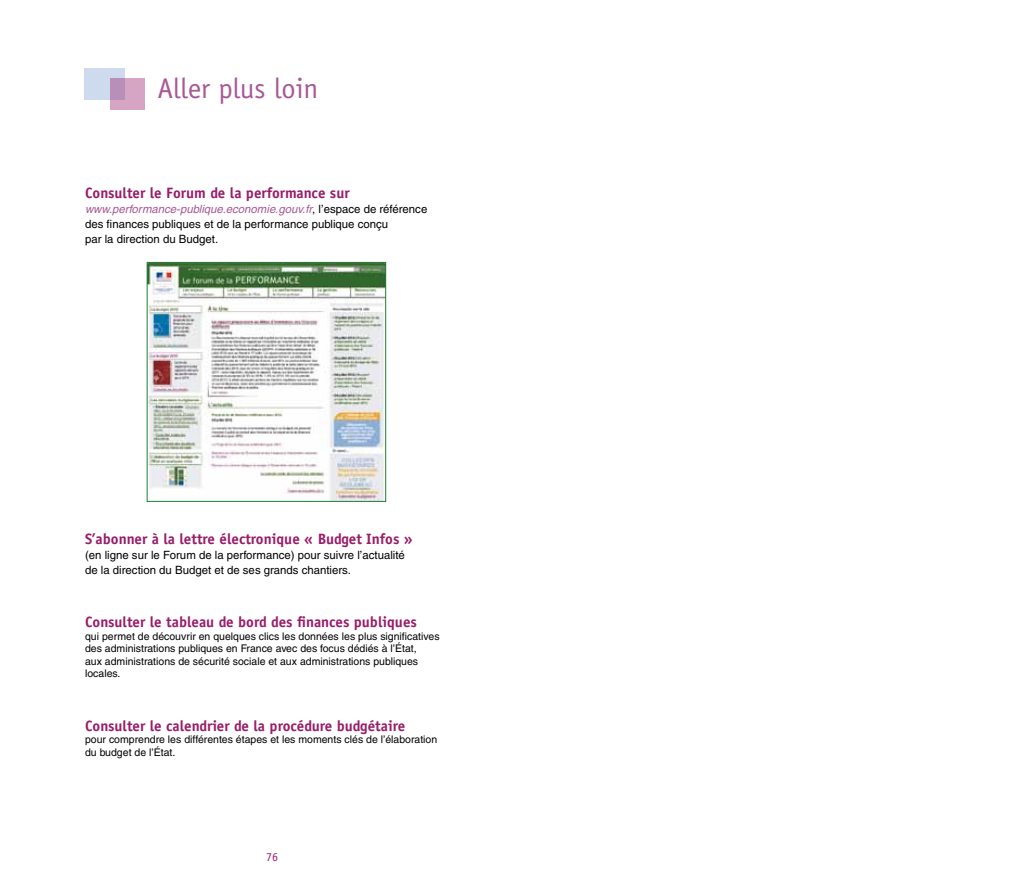
<style>
.page{position:relative;width:1021px;height:893px;background:#fff}
.page>*{position:absolute;margin:0;border:0;box-sizing:border-box;transform-origin:0 0}
.t1{font:28.5px "Officina Sans LT";color:#a85894}
.t2{font:700 15px "Officina Sans LT";color:#981d69}
.t3{font:12px "Officina Sans LT";color:#981d69}
.t4{font:11.4px/15px "Helvetica LT";color:#000}
.t5{font:10.5px/12.6px "Helvetica LT";color:#000}
.s1{font-style:italic;color:#a85894}
</style>
<div class="page">
<div style="left:84px;top:68px;width:40px;height:32px;background:#cedbef"></div>
<svg style="left:110px;top:78px;width:35px;height:31px"></svg>
<img style="left:149px;top:264px;width:235px;height:236px">
<div style="left:147px;top:262px;width:239px;height:240px;border:1px solid #1d7f35"></div>
<h1 class="t1" style="left:157px;top:72px;width:162px">Aller plus loin</h1>
<h2 class="t2" style="left:85px;top:184px;width:266px">Consulter le Forum de la performance sur</h2>
<p class="t4" style="left:85px;top:201px;width:344px"><span class="s1">www.performance-publique.economie.gouv.fr</span>, l’espace de référence des finances publiques et de la performance publique conçu<br>par la direction du Budget.</p>
<h2 class="t2" style="left:85px;top:529px;width:329px">S’abonner à la lettre électronique « Budget Infos »</h2>
<p class="t4" style="left:85px;top:547px;width:321px">(en ligne sur le Forum de la performance) pour suivre l’actualité de la direction du Budget et de ses grands chantiers.</p>
<h2 class="t2" style="left:85px;top:613px;width:333px">Consulter le tableau de bord des finances publiques</h2>
<p class="t5" style="left:85px;top:630px;width:356px">qui permet de découvrir en quelques clics les données les plus significatives des administrations publiques en France avec des focus dédiés à l’État,<br>aux administrations de sécurité sociale et aux administrations publiques locales.</p>
<h2 class="t2" style="left:85px;top:716px;width:322px">Consulter le calendrier de la procédure budgétaire</h2>
<p class="t5" style="left:85px;top:733px;width:354px">pour comprendre les différentes étapes et les moments clés de l’élaboration du budget de l’État.</p>
<p class="t3" style="left:266px;top:850px;width:13px">76</p>
</div>
